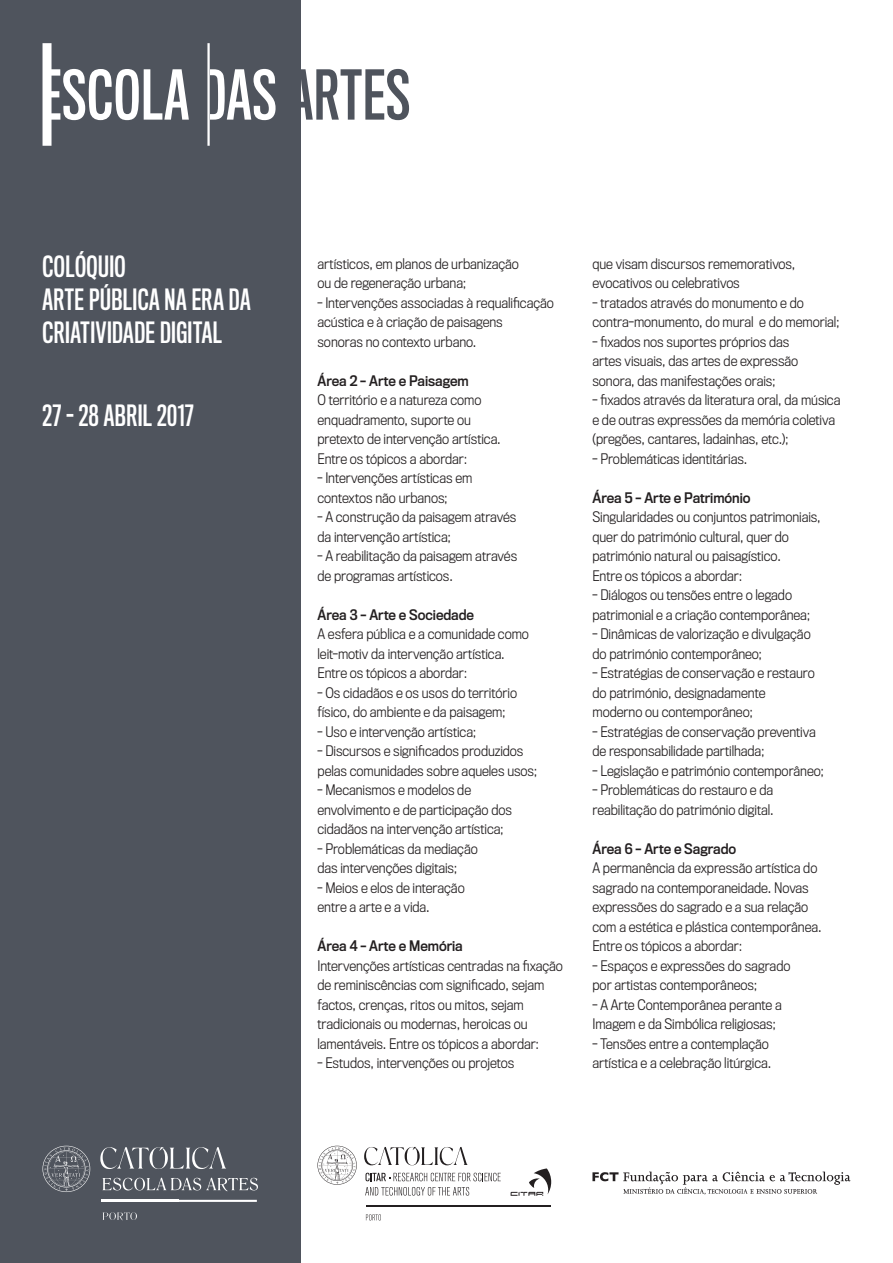
<style>
.page{position:relative;width:893px;height:1263px;background:#fff}
.page>*{position:absolute;margin:0;border:0;box-sizing:border-box;transform-origin:0 0}
.t1{font:63px "Titling Gothic FB Comp Standard";letter-spacing:.02em;color:#fff}
.title_main{font:27px/33px "Titling Gothic FB Comp Standard";letter-spacing:.02em;color:#fff}
.tekst_subtitles{font:300 13.5px/19.5px "Titling Gothic FB Narrow";letter-spacing:-.005em;color:#231f20}
.tekst_subtitles-2{font:13.5px "Titling Gothic FB Narrow Standard";color:#231f20}
.s1{color:#4f545d}
</style>
<div class="page">
<div style="left:0;top:0;width:300px;height:1263px;background:#4f545d"></div>
<hr style="left:207px;top:43px;width:3px;height:103px;background:#fff">
<div style="left:43px;top:43px;width:9px;height:103px;background:#fff"></div>
<svg style="left:100px;top:1147px;width:126px;height:22px"></svg>
<svg style="left:43px;top:1146px;width:47px;height:46px"></svg>
<svg style="left:102px;top:1178px;width:156px;height:13px"></svg>
<hr style="left:101px;top:1200px;width:77px;height:2px;background:#fff">
<svg style="left:178px;top:1200px;width:79px;height:2px"></svg>
<svg style="left:103px;top:1212px;width:34px;height:8px"></svg>
<hr style="left:366px;top:1205px;width:92px;height:1px;background:#231f20">
<hr style="left:458px;top:1205px;width:92px;height:1px;background:#231f20">
<svg style="left:366px;top:1214px;width:15px;height:6px"></svg>
<svg style="left:364px;top:1147px;width:104px;height:18px"></svg>
<svg style="left:317px;top:1146px;width:40px;height:39px"></svg>
<svg style="left:365px;top:1173px;width:136px;height:8px"></svg>
<svg style="left:365px;top:1187px;width:104px;height:8px"></svg>
<svg style="left:511px;top:1168px;width:40px;height:28px"></svg>
<svg style="left:592px;top:1171px;width:258px;height:23px"></svg>
<p class="t1" style="left:39px;top:59px;width:372px">ESCOLA DAS <span class="s1">ARTES</span></p>
<p class="title_main" style="left:43px;top:250px;width:210px">COLÓQUIO<br>ARTE PÚBLICA NA ERA DA<br>CRIATIVIDADE DIGITAL</p>
<p class="title_main" style="left:43px;top:399px;width:153px">27 - 28 ABRIL 2017</p>
<p class="tekst_subtitles" style="left:317px;top:254px;width:203px">artísticos, em planos de urbanização ou de regeneração urbana;</p>
<p class="tekst_subtitles" style="left:317px;top:293px;width:238px">- Intervenções associadas à requalificação acústica e à criação de paisagens<br>sonoras no contexto urbano.</p>
<p class="tekst_subtitles-2" style="left:317px;top:372px;width:153px">Área 2 – Arte e Paisagem</p>
<p class="tekst_subtitles" style="left:317px;top:390px;width:185px">O território e a natureza como enquadramento, suporte ou pretexto de intervenção artística.<br>Entre os tópicos a abordar:</p>
<p class="tekst_subtitles" style="left:317px;top:468px;width:156px">- Intervenções artísticas em contextos não urbanos;</p>
<p class="tekst_subtitles" style="left:317px;top:507px;width:200px">- A construção da paisagem através da intervenção artística;</p>
<p class="tekst_subtitles" style="left:317px;top:546px;width:201px">- A reabilitação da paisagem através de programas artísticos.</p>
<p class="tekst_subtitles-2" style="left:317px;top:606px;width:158px">Área 3 – Arte e Sociedade</p>
<p class="tekst_subtitles" style="left:317px;top:624px;width:213px">A esfera pública e a comunidade como leit-motiv da intervenção artística.<br>Entre os tópicos a abordar:</p>
<p class="tekst_subtitles" style="left:317px;top:683px;width:201px">- Os cidadãos e os usos do território físico, do ambiente e da paisagem;</p>
<p class="tekst_subtitles" style="left:317px;top:722px;width:160px">- Uso e intervenção artística;</p>
<p class="tekst_subtitles" style="left:317px;top:741px;width:221px">- Discursos e significados produzidos pelas comunidades sobre aqueles usos;</p>
<p class="tekst_subtitles" style="left:317px;top:780px;width:196px">- Mecanismos e modelos de envolvimento e de participação dos cidadãos na intervenção artística;</p>
<p class="tekst_subtitles" style="left:317px;top:839px;width:162px">- Problemáticas da mediação das intervenções digitais;</p>
<p class="tekst_subtitles" style="left:317px;top:878px;width:149px">- Meios e elos de interação entre a arte e a vida.</p>
<p class="tekst_subtitles-2" style="left:317px;top:938px;width:147px">Área 4 – Arte e Memória</p>
<p class="tekst_subtitles" style="left:317px;top:956px;width:247px">Intervenções artísticas centradas na fixação de reminiscências com significado, sejam factos, crenças, ritos ou mitos, sejam tradicionais ou modernas, heroicas ou lamentáveis. Entre os tópicos a abordar:</p>
<p class="tekst_subtitles" style="left:317px;top:1053px;width:198px">- Estudos, intervenções ou projetos</p>
<p class="tekst_subtitles" style="left:592px;top:254px;width:205px">que visam discursos rememorativos, evocativos ou celebrativos</p>
<p class="tekst_subtitles" style="left:592px;top:293px;width:249px">- tratados através do monumento e do contra-monumento, do mural e do memorial;</p>
<p class="tekst_subtitles" style="left:592px;top:332px;width:207px">- fixados nos suportes próprios das artes visuais, das artes de expressão sonora, das manifestações orais;</p>
<p class="tekst_subtitles" style="left:592px;top:390px;width:249px">- fixados através da literatura oral, da música e de outras expressões da memória coletiva (pregões, cantares, ladainhas, etc.);</p>
<p class="tekst_subtitles" style="left:592px;top:449px;width:156px">- Problemáticas identitárias.</p>
<p class="tekst_subtitles-2" style="left:592px;top:489px;width:160px">Área 5 – Arte e Património</p>
<p class="tekst_subtitles" style="left:592px;top:507px;width:230px">Singularidades ou conjuntos patrimoniais, quer do património cultural, quer do património natural ou paisagístico.<br>Entre os tópicos a abordar:</p>
<p class="tekst_subtitles" style="left:592px;top:585px;width:219px">- Diálogos ou tensões entre o legado patrimonial e a criação contemporânea;</p>
<p class="tekst_subtitles" style="left:592px;top:624px;width:220px">- Dinâmicas de valorização e divulgação do património contemporâneo;</p>
<p class="tekst_subtitles" style="left:592px;top:663px;width:224px">- Estratégias de conservação e restauro do património, designadamente moderno ou contemporâneo;</p>
<p class="tekst_subtitles" style="left:592px;top:722px;width:225px">- Estratégias de conservação preventiva de responsabilidade partilhada;</p>
<p class="tekst_subtitles" style="left:592px;top:761px;width:233px">- Legislação e património contemporâneo;</p>
<p class="tekst_subtitles" style="left:592px;top:780px;width:183px">- Problemáticas do restauro e da reabilitação do património digital.</p>
<p class="tekst_subtitles-2" style="left:592px;top:840px;width:145px">Área 6 – Arte e Sagrado</p>
<p class="tekst_subtitles" style="left:592px;top:858px;width:231px">A permanência da expressão artística do sagrado na contemporaneidade. Novas expressões do sagrado e a sua relação com a estética e plástica contemporânea.<br>Entre os tópicos a abordar:</p>
<p class="tekst_subtitles" style="left:592px;top:956px;width:199px">- Espaços e expressões do sagrado por artistas contemporâneos;</p>
<p class="tekst_subtitles" style="left:592px;top:995px;width:191px">- A Arte Contemporânea perante a<br>Imagem e da Simbólica religiosas;</p>
<p class="tekst_subtitles" style="left:592px;top:1034px;width:180px">- Tensões entre a contemplação artística e a celebração litúrgica.</p>
</div>
